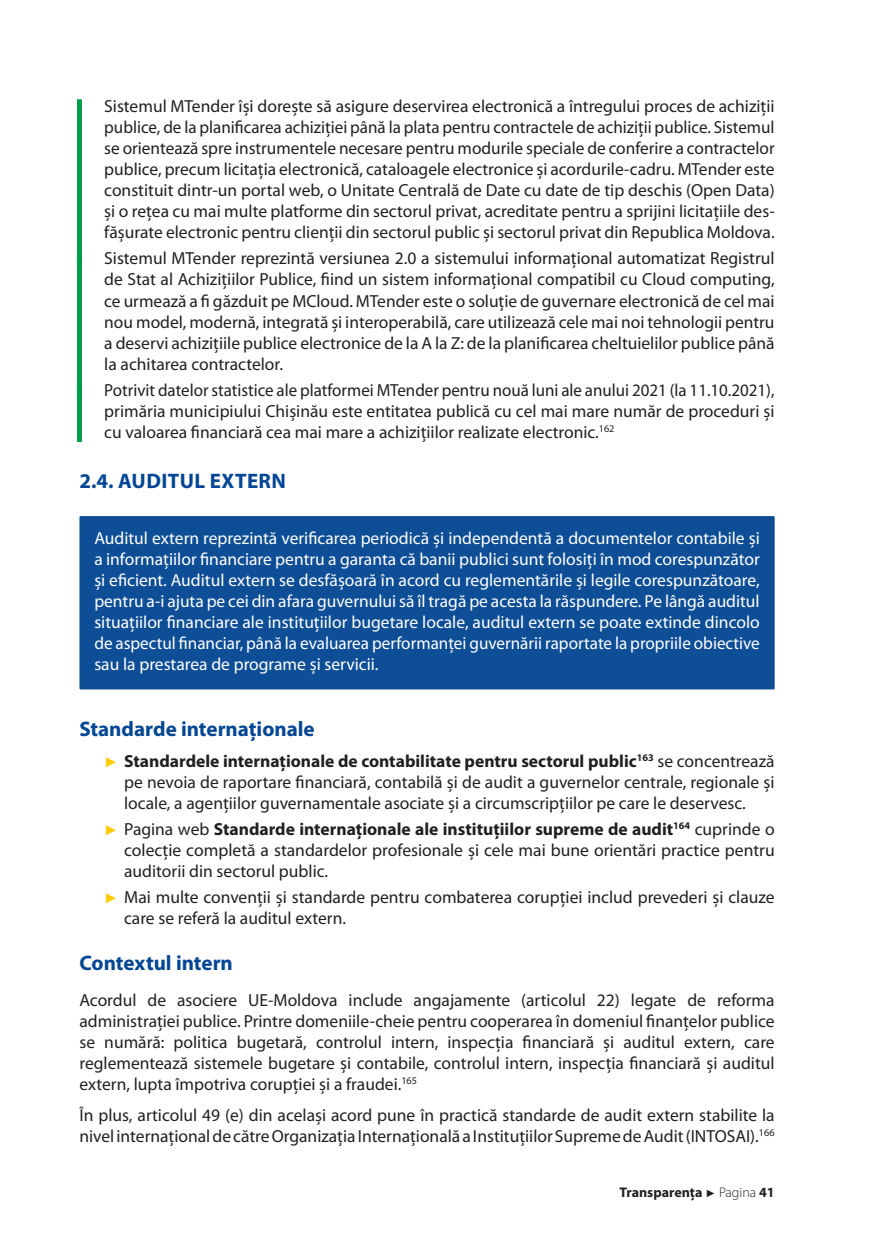
<style>
.page{position:relative;width:874px;height:1241px;background:#fff}
.page>*{position:absolute;margin:0;border:0;box-sizing:border-box;transform-origin:0 0}
.t1{font:700 21px "Myriad Pro";color:#034694}
.t2{font:700 21px "Myriad Pro";letter-spacing:.02em;color:#034694}
.t3{font:17.5px/21px "Myriad Pro";color:#231f20;text-align:justify}
.t4{font:17.5px/21px "Myriad Pro";color:#fff;text-align:justify}
.t5{font:700 14px "Myriad Pro";color:#231f20}
.s1{font-family:"Arial";font-size:14px;color:#ffcb05}
.s2{font-weight:700}
.s3{font-family:"Arial";font-weight:400;font-size:10.5px}
.s4{font-weight:300}
</style>
<div class="page">
<div style="left:77px;top:99px;width:5px;height:169px;background:#009e4b"></div>
<div style="left:77px;top:251px;width:5px;height:147px;background:#009e4b"></div>
<div style="left:77px;top:382px;width:5px;height:60px;background:#009e4b"></div>
<div style="left:79px;top:516px;width:695px;height:173px;background:#0e4e96"></div>
<p class="t3" style="left:104px;top:96px;width:671px">Sistemul MTender își dorește să asigure deservirea electronică a întregului proces de achiziții publice, de la planificarea achiziției până la plata pentru contractele de achiziții publice. Sistemul se orientează spre instrumentele necesare pentru modurile speciale de conferire a contractelor publice, precum licitația electronică, cataloagele electronice și acordurile-cadru. MTender este constituit dintr-un portal web, o Unitate Centrală de Date cu date de tip deschis (Open Data) și o rețea cu mai multe platforme din sectorul privat, acreditate pentru a sprijini licitațiile des&shy;fășurate electronic pentru clienții din sectorul public și sectorul privat din Republica Moldova.</p>
<p class="t3" style="left:104px;top:248px;width:671px">Sistemul MTender reprezintă versiunea 2.0 a sistemului informațional automatizat Registrul de Stat al Achizițiilor Publice, fiind un sistem informațional compatibil cu Cloud computing, ce urmează a fi găzduit pe MCloud. MTender este o soluție de guvernare electronică de cel mai nou model, modernă, integrată și interoperabilă, care utilizează cele mai noi tehnologii pentru a deservi achizițiile publice electronice de la A la Z: de la planificarea cheltuielilor publice până la achitarea contractelor.</p>
<p class="t3" style="left:104px;top:379px;width:671px">Potrivit datelor statistice ale platformei MTender pentru nouă luni ale anului 2021 (la 11.10.2021), primăria municipiului Chișinău este entitatea publică cu cel mai mare număr de proceduri și cu valoarea financiară cea mai mare a achizițiilor realizate electronic.<sup>162</sup></p>
<p class="t2" style="left:79px;top:467px;width:208px">2.4. AUDITUL EXTERN</p>
<p class="t4" style="left:94px;top:527px;width:666px">Auditul extern reprezintă verificarea periodică și independentă a documentelor contabile și a informațiilor financiare pentru a garanta că banii publici sunt folosiți în mod corespunzător și eficient. Auditul extern se desfășoară în acord cu reglementările și legile corespunzătoare, pentru a-i ajuta pe cei din afara guvernului să îl tragă pe acesta la răspundere. Pe lângă auditul situațiilor financiare ale instituțiilor bugetare locale, auditul extern se poate extinde dincolo de aspectul financiar, până la evaluarea performanței guvernării raportate la propriile obiective sau la prestarea de programe și servicii.</p>
<p class="t1" style="left:79px;top:715px;width:236px">Standarde internaționale</p>
<p class="t3" style="left:124px;top:750px;width:651px;text-indent:-20px"><span class="s1">►</span> <span class="s2">Standardele internaționale de contabilitate pentru sectorul public</span><sup>163</sup> se concentrează pe nevoia de raportare financiară, contabilă și de audit a guvernelor centrale, regionale și locale, a agențiilor guvernamentale asociate și a circumscripțiilor pe care le deservesc.</p>
<p class="t3" style="left:124px;top:818px;width:651px;text-indent:-20px"><span class="s1">►</span> Pagina web <span class="s2">Standarde internaționale ale instituțiilor supreme de audit</span><sup>164</sup> cuprinde o colecție completă a standardelor profesionale și cele mai bune orientări practice pentru auditorii din sectorul public.</p>
<p class="t3" style="left:124px;top:886px;width:651px;text-indent:-20px"><span class="s1">►</span> Mai multe convenții și standarde pentru combaterea corupției includ prevederi și clauze care se referă la auditul extern.</p>
<p class="t1" style="left:79px;top:948px;width:155px">Contextul intern</p>
<p class="t3" style="left:79px;top:988px;width:696px">Acordul de asociere UE-Moldova include angajamente (articolul 22) legate de reforma administrației publice. Printre domeniile-cheie pentru cooperarea în domeniul finanțelor publice se numără: politica bugetară, controlul intern, inspecția financiară și auditul extern, care reglementează sistemele bugetare și contabile, controlul intern, inspecția financiară și auditul extern, lupta împotriva corupției și a fraudei.<sup>165</sup></p>
<p class="t3" style="left:79px;top:1103px;width:696px;line-height:21.7px">În plus, articolul 49 (e) din același acord pune în practică standarde de audit extern stabilite la nivel internațional de către Organizația Internațională a Instituțiilor Supreme de Audit (INTOSAI).<sup>166</sup></p>
<p class="t5" style="left:619px;top:1182px;width:156px">Transparenţa <span class="s3">►</span> <span class="s4">Pagina</span> 41</p>
</div>
